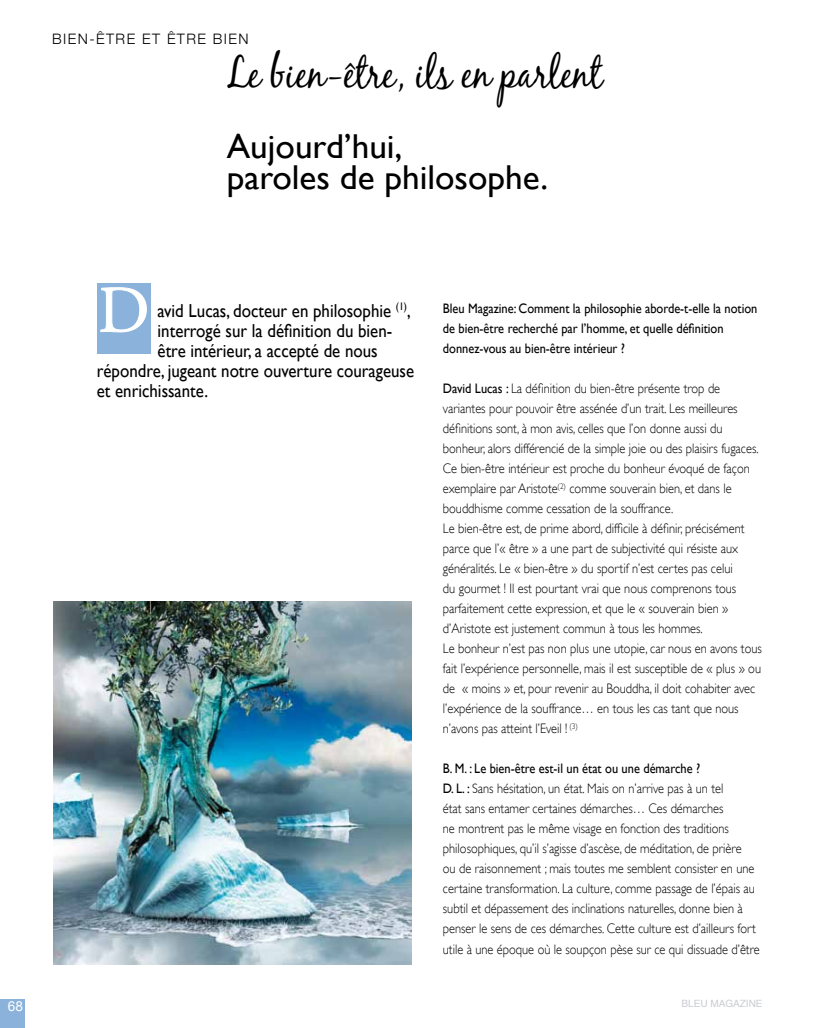
<style>
.page{position:relative;width:815px;height:1028px;background:#fff}
.page>*{position:absolute;margin:0;border:0;box-sizing:border-box;transform-origin:0 0}
.t1{font:66px "Adobe Garamond Pro";color:#fff}
.t2{font:42.5px "Black Jack";color:#000;scale:.9 1}
.t3{font:34.5px/30.6px "Gill Sans";color:#000}
.t4{font:18.75px "Gill Sans";color:#000;scale:.9 1}
.t5{font:300 14.38px "Helvetica Neue";letter-spacing:.1em;color:#000}
.t6{font:300 13.75px/20px "Gill Sans";color:#000;scale:.9 1}
.t7{font:13.75px/20px "Gill Sans";color:#000;scale:.9 1}
.t8{font:13.75px "Arial";color:#fff}
.t9{font:10px "Helvetica";color:#cbccd0}
.s1{font-weight:400}
</style>
<div class="page">
<img style="left:53px;top:601px;width:358px;height:363px">
<div style="left:97px;top:283px;width:54px;height:71px;background:#8ab2db"></div>
<svg style="left:100px;top:287px;width:47px;height:46px"></svg>
<div style="left:0;top:999px;width:25px;height:29px;background:#8ab2db"></div>
<p class="t5" style="left:52px;top:27px;width:198px">BIEN-ÊTRE ET ÊTRE BIEN</p>
<h2 class="t2" style="left:227px;top:48px;width:419px">Le bien-être, ils en parlent</h2>
<h3 class="t3" style="left:227px;top:130px;width:323px">Aujourd’hui,<br>paroles de philosophe.</h3>
<p class="t8" style="left:8px;top:997px;width:17px">68</p>
<h1 class="t1" style="left:98px;top:271px;width:53px">D</h1>
<h3 class="t4" style="left:158px;top:299px;width:283px">avid Lucas, docteur en philosophie <sup>(1)</sup>,</h3>
<h3 class="t4" style="left:158px;top:319px;width:262px">interrogé sur la définition du bien-</h3>
<h3 class="t4" style="left:158px;top:339px;width:246px">être intérieur, a accepté de nous</h3>
<h3 class="t4" style="left:97px;top:359px;width:354px">répondre, jugeant notre ouverture courageuse</h3>
<h3 class="t4" style="left:97px;top:379px;width:125px">et enrichissante.</h3>
<p class="t7" style="left:443px;top:298px;width:351px">Bleu Magazine: Comment la philosophie aborde-t-elle la notion de bien-être recherché par l’homme, et quelle définition donnez-vous au bien-être intérieur ?</p>
<p class="t6" style="left:443px;top:378px;width:356px"><span class="s1">David Lucas :</span> La définition du bien-être présente trop de variantes pour pouvoir être assénée d’un trait. Les meilleures définitions sont, à mon avis, celles que l’on donne aussi du bonheur, alors différencié de la simple joie ou des plaisirs fugaces.<br>Ce bien-être intérieur est proche du bonheur évoqué de façon exemplaire par Aristote<sup>(2)</sup> comme souverain bien, et dans le bouddhisme comme cessation de la souffrance.<br>Le bien-être est, de prime abord, difficile à définir, précisément parce que l’« être » a une part de subjectivité qui résiste aux généralités. Le « bien-être » du sportif n’est certes pas celui<br>du gourmet ! Il est pourtant vrai que nous comprenons tous parfaitement cette expression, et que le « souverain bien » d’Aristote est justement commun à tous les hommes.<br>Le bonheur n’est pas non plus une utopie, car nous en avons tous fait l’expérience personnelle, mais il est susceptible de « plus » ou de « moins » et, pour revenir au Bouddha, il doit cohabiter avec l’expérience de la souffrance… en tous les cas tant que nous n’avons pas atteint l’Eveil ! <sup>(3)</sup></p>
<p class="t6" style="left:443px;top:758px;width:353px"><span class="s1">B. M. : Le bien-être est-il un état ou une démarche ?<br>D. L. :</span> Sans hésitation, un état. Mais on n’arrive pas à un tel<br>état sans entamer certaines démarches… Ces démarches<br>ne montrent pas le même visage en fonction des traditions philosophiques, qu’il s’agisse d’ascèse, de méditation, de prière<br>ou de raisonnement ; mais toutes me semblent consister en une certaine transformation. La culture, comme passage de l’épais au subtil et dépassement des inclinations naturelles, donne bien à penser le sens de ces démarches. Cette culture est d’ailleurs fort utile à une époque où le soupçon pèse sur ce qui dissuade d’être</p>
<p class="t9" style="left:681px;top:995px;width:83px">BLEU MAGAZINE</p>
</div>
